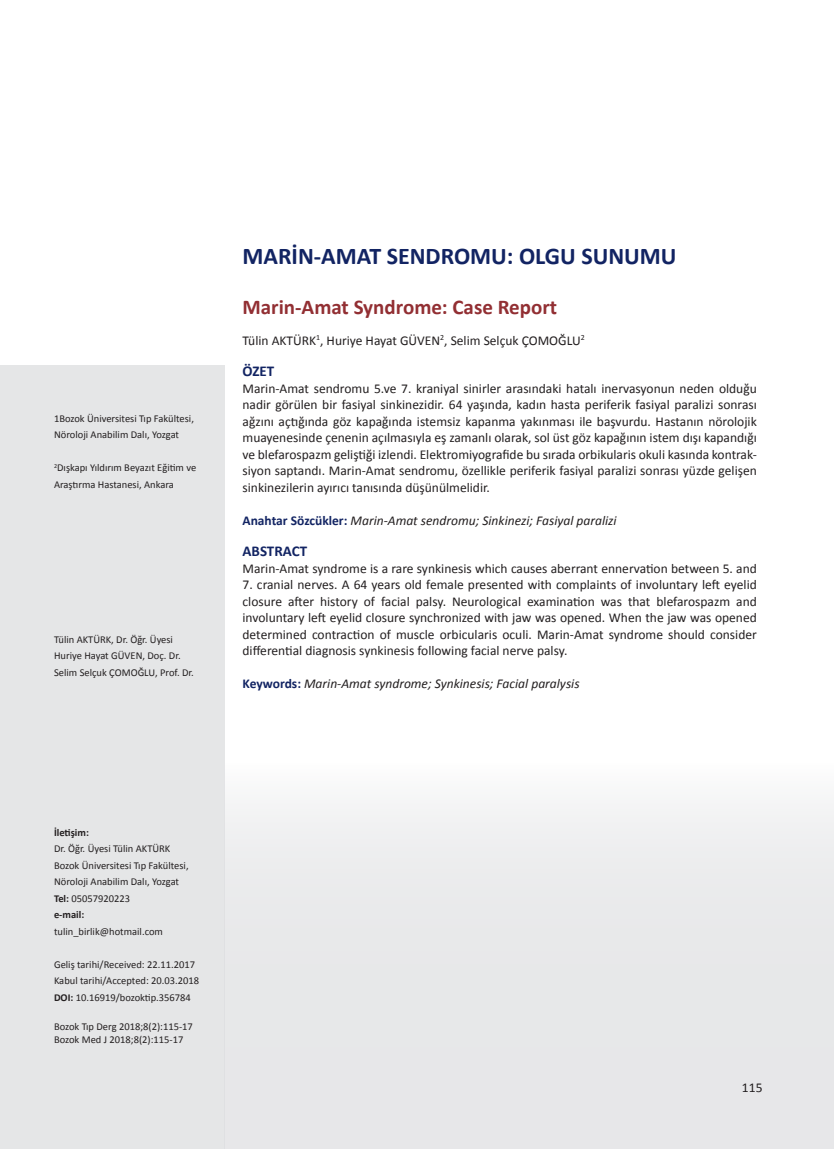
<style>
.page{position:relative;width:834px;height:1149px;background:#fff}
.page>*{position:absolute;margin:0;border:0;box-sizing:border-box;transform-origin:0 0}
.t1{font:700 24px "Calibri";color:#122463}
.t2{font:700 21px "Calibri";color:#922f33}
.t3{font:700 15px "Calibri";color:#122463}
.t4{font:13.5px/16.5px "Calibri";color:#231f20;text-align:justify}
.BAŞLIK{font:italic 13.5px "Calibri";color:#231f20}
.t5{font:10.5px/16.5px "Calibri";color:#231f20}
.t6{font:700 10.5px "Calibri";color:#231f20}
.s1{font-weight:700;font-style:normal;color:#122463}
.s2{font-weight:700}
</style>
<div class="page">
<div style="left:224px;top:763px;width:609px;height:385px;background:linear-gradient(to bottom,#f3f4f4,#e3e3e5)"></div>
<div style="left:0;top:365px;width:224px;height:783px;background:#e5e6e7"></div>
<p class="t5" style="left:54px;top:409px;width:141px">1Bozok Üniversitesi Tıp Fakültesi,<br>Nöroloji Anabilim Dalı, Yozgat</p>
<p class="t5" style="left:54px;top:459px;width:144px"><sup>2</sup>Dışkapı Yıldırım Beyazıt Eğitim ve<br>Araştırma Hastanesi, Ankara</p>
<p class="t5" style="left:54px;top:630px;width:120px">Tülin AKTÜRK, Dr. Öğr. Üyesi</p>
<p class="t5" style="left:54px;top:646px;width:128px">Huriye Hayat GÜVEN, Doç. Dr.</p>
<p class="t5" style="left:54px;top:663px;width:141px">Selim Selçuk ÇOMOĞLU, Prof. Dr.</p>
<p class="t1" style="left:242px;top:240px;width:435px">MARİN-AMAT SENDROMU: OLGU SUNUMU</p>
<p class="t2" style="left:242px;top:294px;width:316px">Marin-Amat Syndrome: Case Report</p>
<p class="t4" style="left:242px;top:331px;width:344px">Tülin AKTÜRK<sup>1</sup>, Huriye Hayat GÜVEN<sup>2</sup>, Selim Selçuk ÇOMOĞLU<sup>2</sup></p>
<p class="t3" style="left:242px;top:362px;width:33px">ÖZET</p>
<p class="t4" style="left:242px;top:379px;width:515px">Marin-Amat sendromu 5.ve 7. kraniyal sinirler arasındaki hatalı inervasyonun neden olduğu nadir görülen bir fasiyal sinkinezidir. 64 yaşında, kadın hasta periferik fasiyal paralizi sonrası ağzını açtığında göz kapağında istemsiz kapanma yakınması ile başvurdu. Hastanın nörolojik muayenesinde çenenin açılmasıyla eş zamanlı olarak, sol üst göz kapağının istem dışı kapandığı ve blefarospazm geliştiği izlendi. Elektromiyografide bu sırada orbikularis okuli kasında kontrak&shy;siyon saptandı. Marin-Amat sendromu, özellikle periferik fasiyal paralizi sonrası yüzde gelişen sinkinezilerin ayırıcı tanısında düşünülmelidir.</p>
<p class="BAŞLIK" style="left:242px;top:512px;width:375px"><span class="s1">Anahtar Sözcükler:</span> Marin-Amat sendromu; Sinkinezi; Fasiyal paralizi</p>
<p class="t3" style="left:242px;top:542px;width:66px">ABSTRACT</p>
<p class="t4" style="left:242px;top:559px;width:515px">Marin-Amat syndrome is a rare synkinesis which causes aberrant ennervation between 5. and</p>
<p class="t4" style="left:242px;top:576px;width:515px">7. cranial nerves. A 64 years old female presented with complaints of involuntary left eyelid closure after history of facial palsy. Neurological examination was that blefarospazm and involuntary left eyelid closure synchronized with jaw was opened. When the jaw was opened determined contraction of muscle orbicularis oculi. Marin-Amat syndrome should consider differential diagnosis synkinesis following facial nerve palsy.</p>
<p class="BAŞLIK" style="left:242px;top:675px;width:338px"><span class="s1">Keywords:</span> Marin-Amat syndrome; Synkinesis; Facial paralysis</p>
<p class="t6" style="left:54px;top:825px;width:36px">İletişim:</p>
<p class="t5" style="left:54px;top:839px;width:118px">Dr. Öğr. Üyesi Tülin AKTÜRK</p>
<p class="t5" style="left:54px;top:856px;width:136px">Bozok Üniversitesi Tıp Fakültesi,</p>
<p class="t5" style="left:54px;top:872px;width:127px">Nöroloji Anabilim Dalı, Yozgat</p>
<p class="t5" style="left:54px;top:889px;width:77px"><span class="s2">Tel:</span> 05057920223</p>
<p class="t6" style="left:54px;top:908px;width:32px">e-mail:</p>
<p class="t5" style="left:54px;top:922px;width:110px">tulin_birlik@hotmail.com</p>
<p class="t5" style="left:54px;top:955px;width:142px">Geliş tarihi/Received: 22.11.2017</p>
<p class="t5" style="left:54px;top:971px;width:147px">Kabul tarihi/Accepted: 20.03.2018</p>
<p class="t5" style="left:54px;top:988px;width:138px"><span class="s2">DOI:</span> 10.16919/bozoktip.356784</p>
<p class="t5" style="left:54px;top:1017px;width:140px">Bozok Tıp Derg 2018;8(2):115-17</p>
<p class="t5" style="left:54px;top:1030px;width:131px">Bozok Med J 2018;8(2):115-17</p>
<p class="t4" style="left:741px;top:1078px;width:22px">115</p>
</div>
